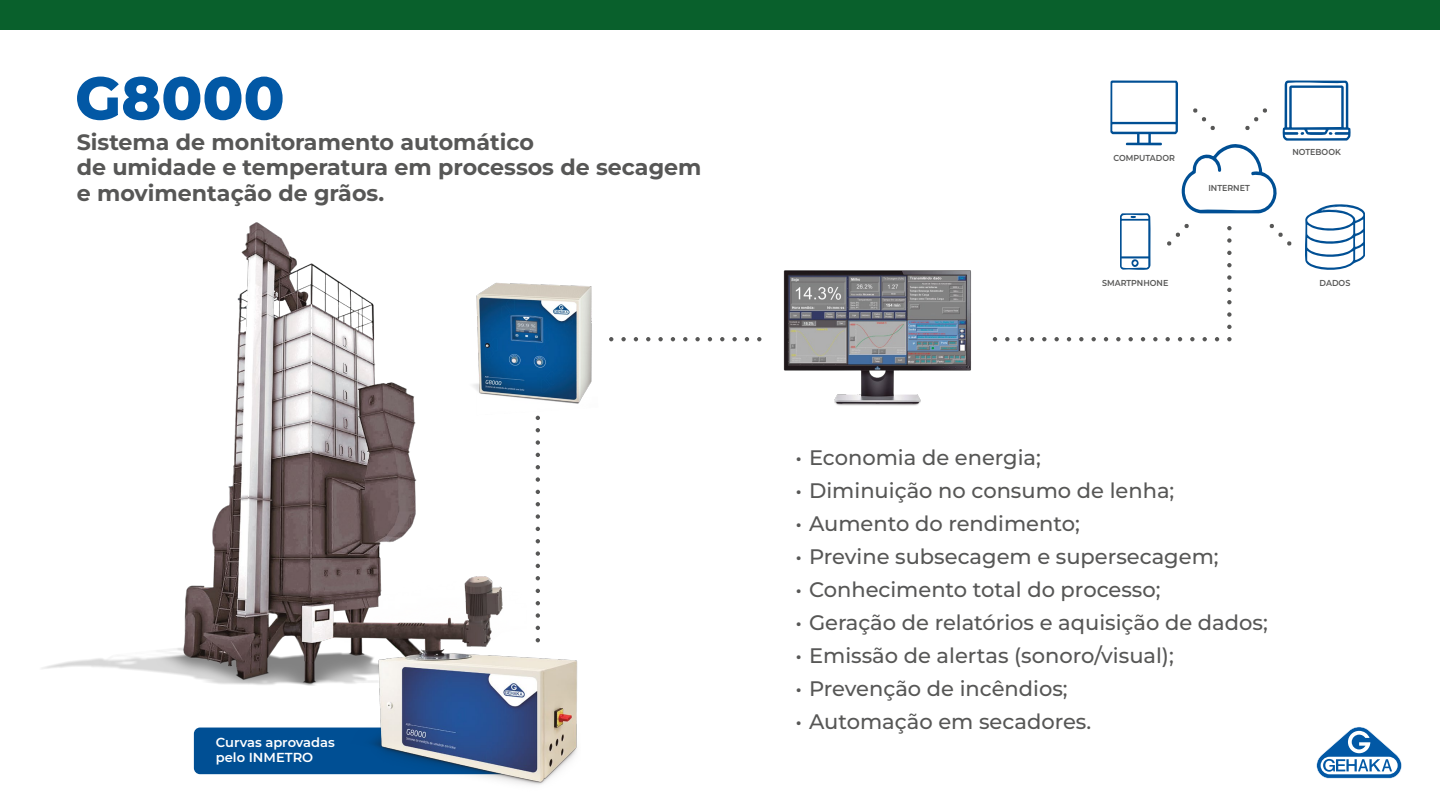
<style>
.page{position:relative;width:1440px;height:810px;background:#fff}
.page>*{position:absolute;margin:0;border:0;box-sizing:border-box;transform-origin:0 0}
.t1{font:800 60px "Montserrat";color:#0258a5}
.t2{font:700 22.2px/25.5px "Montserrat";color:#575756}
.t3{font:500 21px "Montserrat";color:#575756}
.t4{font:600 13.05px/15.1px "Montserrat";color:#fff}
.t5{font:600 8.7px "Montserrat";color:#575756;scale:.92 1}
</style>
<div class="page">
<svg style="left:1316px;top:727px;width:86px;height:51px"></svg>
<img style="left:42px;top:222px;width:536px;height:563px">
<img style="left:462px;top:271px;width:152px;height:152px">
<img style="left:783px;top:270px;width:188px;height:136px">
<svg style="left:1042px;top:337px;width:5px;height:4px"></svg>
<svg style="left:1054px;top:337px;width:5px;height:4px"></svg>
<svg style="left:1067px;top:337px;width:4px;height:4px"></svg>
<svg style="left:1079px;top:337px;width:5px;height:4px"></svg>
<svg style="left:1092px;top:337px;width:4px;height:4px"></svg>
<svg style="left:993px;top:337px;width:4px;height:4px"></svg>
<svg style="left:1005px;top:337px;width:5px;height:4px"></svg>
<svg style="left:1017px;top:337px;width:5px;height:4px"></svg>
<svg style="left:1030px;top:337px;width:4px;height:4px"></svg>
<svg style="left:1104px;top:337px;width:4px;height:4px"></svg>
<svg style="left:1116px;top:337px;width:5px;height:4px"></svg>
<svg style="left:1129px;top:337px;width:4px;height:4px"></svg>
<svg style="left:1141px;top:337px;width:4px;height:4px"></svg>
<svg style="left:1153px;top:337px;width:5px;height:4px"></svg>
<svg style="left:1166px;top:337px;width:4px;height:4px"></svg>
<svg style="left:1178px;top:337px;width:4px;height:4px"></svg>
<svg style="left:1190px;top:337px;width:5px;height:4px"></svg>
<svg style="left:1203px;top:337px;width:4px;height:4px"></svg>
<svg style="left:1215px;top:337px;width:4px;height:4px"></svg>
<svg style="left:1227px;top:288px;width:5px;height:4px"></svg>
<svg style="left:1227px;top:300px;width:5px;height:4px"></svg>
<svg style="left:1227px;top:312px;width:5px;height:5px"></svg>
<svg style="left:1227px;top:325px;width:5px;height:4px"></svg>
<svg style="left:1227px;top:337px;width:5px;height:4px"></svg>
<svg style="left:536px;top:453px;width:4px;height:4px"></svg>
<svg style="left:536px;top:465px;width:4px;height:4px"></svg>
<svg style="left:536px;top:477px;width:4px;height:5px"></svg>
<svg style="left:536px;top:490px;width:4px;height:4px"></svg>
<svg style="left:536px;top:502px;width:4px;height:4px"></svg>
<svg style="left:536px;top:416px;width:4px;height:4px"></svg>
<svg style="left:536px;top:428px;width:4px;height:4px"></svg>
<svg style="left:536px;top:440px;width:4px;height:5px"></svg>
<svg style="left:536px;top:514px;width:4px;height:5px"></svg>
<svg style="left:536px;top:527px;width:4px;height:4px"></svg>
<svg style="left:536px;top:539px;width:4px;height:4px"></svg>
<svg style="left:536px;top:551px;width:4px;height:5px"></svg>
<svg style="left:536px;top:564px;width:4px;height:4px"></svg>
<svg style="left:536px;top:576px;width:4px;height:4px"></svg>
<svg style="left:536px;top:589px;width:4px;height:4px"></svg>
<svg style="left:536px;top:601px;width:4px;height:4px"></svg>
<svg style="left:536px;top:613px;width:4px;height:5px"></svg>
<svg style="left:536px;top:626px;width:4px;height:4px"></svg>
<svg style="left:536px;top:638px;width:4px;height:4px"></svg>
<svg style="left:1110px;top:80px;width:255px;height:200px"></svg>
<svg style="left:683px;top:337px;width:4px;height:4px"></svg>
<svg style="left:671px;top:337px;width:4px;height:4px"></svg>
<svg style="left:757px;top:337px;width:4px;height:4px"></svg>
<svg style="left:745px;top:337px;width:4px;height:4px"></svg>
<svg style="left:732px;top:337px;width:5px;height:4px"></svg>
<svg style="left:720px;top:337px;width:4px;height:4px"></svg>
<svg style="left:708px;top:337px;width:4px;height:4px"></svg>
<svg style="left:695px;top:337px;width:5px;height:4px"></svg>
<svg style="left:658px;top:337px;width:5px;height:4px"></svg>
<svg style="left:646px;top:337px;width:4px;height:4px"></svg>
<svg style="left:634px;top:337px;width:4px;height:4px"></svg>
<svg style="left:621px;top:337px;width:5px;height:4px"></svg>
<svg style="left:609px;top:337px;width:4px;height:4px"></svg>
<div style="left:0;top:0;width:1440px;height:30px;background:#09602c"></div>
<h1 class="t1" style="left:75px;top:54px;width:211px">G8000</h1>
<p class="t2" style="left:77px;top:128px;width:626px">Sistema de monitoramento automático<br>de umidade e temperatura em processos de secagem e movimentação de grãos.</p>
<p class="t4" style="left:216px;top:734px;width:121px">Curvas aprovadas pelo INMETRO</p>
<p class="t5" style="left:1113px;top:152px;width:68px">COMPUTADOR</p>
<p class="t5" style="left:1208px;top:182px;width:47px">INTERNET</p>
<p class="t5" style="left:1292px;top:145px;width:54px">NOTEBOOK</p>
<p class="t5" style="left:1102px;top:277px;width:73px">SMARTPNHONE</p>
<p class="t5" style="left:1320px;top:277px;width:35px">DADOS</p>
<p class="t3" style="left:796px;top:443px;width:247px">• Economia de energia;</p>
<p class="t3" style="left:796px;top:476px;width:380px">• Diminuição no consumo de lenha;</p>
<p class="t3" style="left:796px;top:509px;width:286px">• Aumento do rendimento;</p>
<p class="t3" style="left:796px;top:542px;width:425px">• Previne subsecagem e supersecagem;</p>
<p class="t3" style="left:796px;top:575px;width:366px">• Conhecimento total do processo;</p>
<p class="t3" style="left:796px;top:608px;width:474px">• Geração de relatórios e aquisição de dados;</p>
<p class="t3" style="left:796px;top:641px;width:380px">• Emissão de alertas (sonoro/visual);</p>
<p class="t3" style="left:796px;top:674px;width:274px">• Prevenção de incêndios;</p>
<p class="t3" style="left:796px;top:707px;width:297px">• Automação em secadores.</p>
</div>
